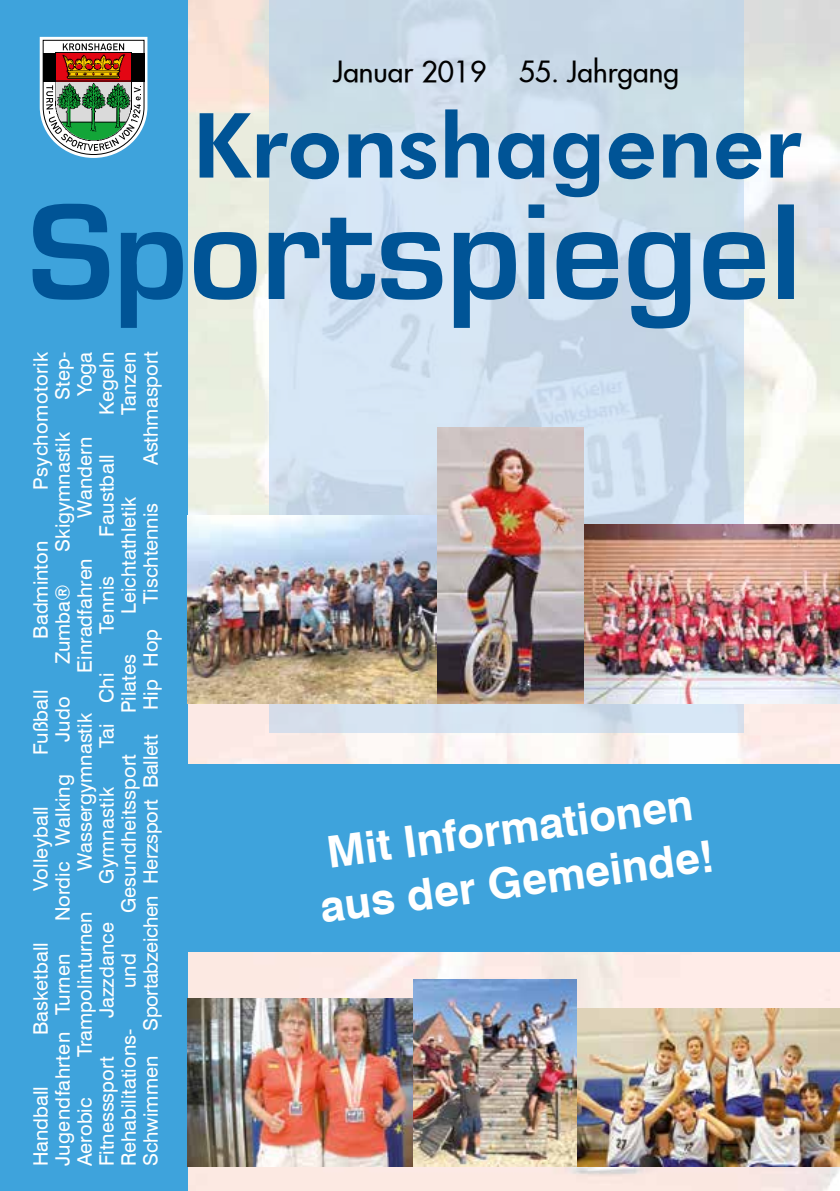
<style>
.page{position:relative;width:840px;height:1191px;background:#fff}
.page>*{position:absolute;margin:0;border:0;box-sizing:border-box;transform-origin:0 0}
.t1{font:700 44px/54.2px "Swiss 721 BT";color:#fff;text-align:center}
.t2{font:500 28px "Futura";color:#000}
.t3{font:20px "Swiss 721 BT";color:#fff}
.t4{font:20px "Swiss 721 BT";letter-spacing:-.02em;color:#fff}
.t5{font:20px "Swiss 721 BT";letter-spacing:.02em;color:#fff}
</style>
<div class="page">
<img style="left:187px;top:0;width:652px;height:1191px">
<div style="left:0;top:0;width:187px;height:1191px;background:#3ea3dc"></div>
<svg style="left:40px;top:37px;width:108px;height:121px;background:#8d9284"></svg>
<div style="left:181px;top:764px;width:658px;height:187px;background:#3ea3dc"></div>
<div style="left:268px;top:0;width:475px;height:733px;background:linear-gradient(to right,#d2e2f0,#c9d9e8)"></div>
<svg style="left:33px;top:204px;width:760px;height:124px;background:#7babcd"></svg>
<svg style="left:199px;top:113px;width:140px;height:66px;background:#7ba6c1"></svg>
<svg style="left:348px;top:133px;width:44px;height:45px;background:#508ab9"></svg>
<svg style="left:400px;top:109px;width:401px;height:88px;background:#95b8d2"></svg>
<img style="left:187px;top:515px;width:250px;height:188px">
<img style="left:583px;top:525px;width:256px;height:178px">
<img style="left:437px;top:428px;width:146px;height:275px">
<img style="left:575px;top:1008px;width:264px;height:158px">
<img style="left:187px;top:998px;width:226px;height:168px">
<img style="left:413px;top:979px;width:162px;height:187px">
<p class="t3" style="left:72px;top:396px;width:46px;rotate:-90deg">Yoga</p>
<p class="t5" style="left:28px;top:490px;width:139px;rotate:-90deg">Psychomotorik</p>
<p class="t3" style="left:138px;top:465px;width:115px;rotate:-90deg">Asthmasport</p>
<p class="t3" style="left:50px;top:399px;width:49px;rotate:-90deg">Step-</p>
<p class="t3" style="left:116px;top:415px;width:65px;rotate:-90deg">Tanzen</p>
<p class="t3" style="left:94px;top:415px;width:65px;rotate:-90deg">Kegeln</p>
<p class="t3" style="left:50px;top:551px;width:121px;rotate:-90deg">Skigymnastik</p>
<p class="t3" style="left:72px;top:517px;width:82px;rotate:-90deg">Wandern</p>
<p class="t3" style="left:94px;top:536px;width:84px;rotate:-90deg">Faustball</p>
<p class="t3" style="left:116px;top:614px;width:119px;rotate:-90deg">Leichtathletik</p>
<p class="t3" style="left:138px;top:604px;width:103px;rotate:-90deg">Tischtennis</p>
<p class="t3" style="left:28px;top:638px;width:99px;rotate:-90deg">Badminton</p>
<p class="t3" style="left:72px;top:672px;width:116px;rotate:-90deg">Einradfahren</p>
<p class="t3" style="left:94px;top:634px;width:60px;rotate:-90deg">Tennis</p>
<p class="t3" style="left:50px;top:664px;width:81px;rotate:-90deg">Zumba®</p>
<p class="t4" style="left:138px;top:1031px;width:403px;rotate:-90deg">Sportabzeichen Herzsport Ballett Hip Hop</p>
<p class="t3" style="left:116px;top:713px;width:60px;rotate:-90deg">Pilates</p>
<p class="t3" style="left:94px;top:748px;width:76px;rotate:-90deg">Tai Chi</p>
<p class="t3" style="left:28px;top:755px;width:67px;rotate:-90deg">Fußball</p>
<p class="t3" style="left:50px;top:742px;width:46px;rotate:-90deg">Judo</p>
<p class="t3" style="left:72px;top:871px;width:159px;rotate:-90deg">Wassergymnastik</p>
<p class="t3" style="left:116px;top:913px;width:160px;rotate:-90deg">Gesundheitssport</p>
<p class="t3" style="left:50px;top:921px;width:148px;rotate:-90deg">Nordic Walking</p>
<p class="t3" style="left:94px;top:884px;width:98px;rotate:-90deg">Gymnastik</p>
<p class="t3" style="left:28px;top:891px;width:86px;rotate:-90deg">Volleyball</p>
<p class="t3" style="left:72px;top:1057px;width:147px;rotate:-90deg">Trampolinturnen</p>
<p class="t3" style="left:94px;top:1018px;width:97px;rotate:-90deg">Jazzdance</p>
<p class="t3" style="left:28px;top:1035px;width:94px;rotate:-90deg">Basketball</p>
<p class="t3" style="left:116px;top:988px;width:36px;rotate:-90deg">und</p>
<p class="t5" style="left:50px;top:1166px;width:214px;rotate:-90deg">Jugendfahrten Turnen</p>
<p class="t3" style="left:116px;top:1166px;width:139px;rotate:-90deg">Rehabilitations-</p>
<p class="t3" style="left:94px;top:1166px;width:111px;rotate:-90deg">Fitnesssport</p>
<p class="t3" style="left:138px;top:1166px;width:112px;rotate:-90deg">Schwimmen</p>
<p class="t3" style="left:28px;top:1166px;width:82px;rotate:-90deg">Handball</p>
<p class="t3" style="left:72px;top:1166px;width:70px;rotate:-90deg">Aerobic</p>
<h2 class="t2" style="left:333px;top:54px;width:347px">Januar 2019 55. Jahrgang</h2>
<h1 class="t1" style="left:308px;top:828px;width:398px;rotate:-8deg">Mit Informationen aus der Gemeinde!</h1>
</div>
